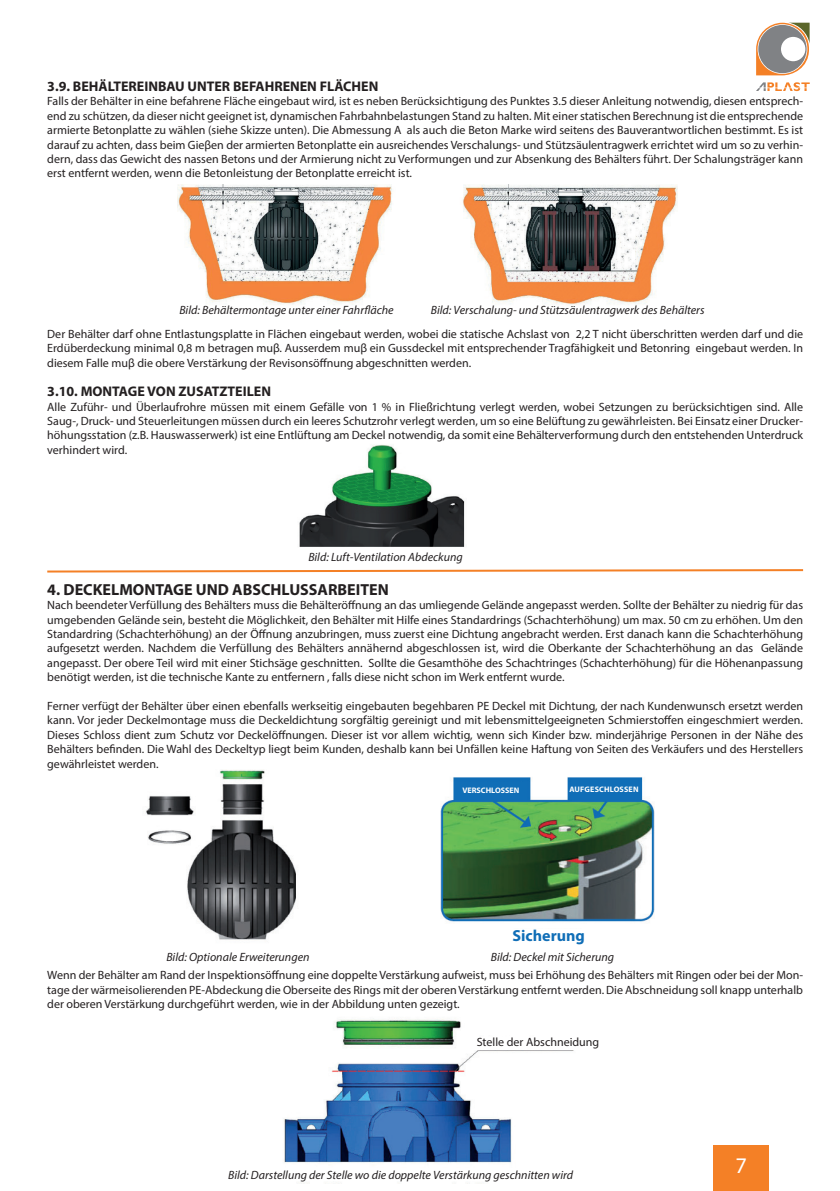
<style>
.page{position:relative;width:840px;height:1191px;background:#fff}
.page>*{position:absolute;margin:0;border:0;box-sizing:border-box;transform-origin:0 0}
.t1{font:22.4px "Myriad Pro";color:#fff}
.t2{font:700 16px "Myriad Pro";color:#231f20}
.t3{font:700 16px "Myriad Pro";color:#106eb7}
.t4{font:700 14px "Myriad Pro";color:#231f20}
.t5{font:12px/14.4px "Myriad Pro";color:#231f20;text-align:justify}
.t6{font:italic 12px "Myriad Pro";color:#231f20}
.t7{font:700 8px "Myriad Pro";letter-spacing:.02em;color:#fff}
.t8{font:700 8px "Myriad Pro";color:#fff}
</style>
<div class="page">
<div style="left:712px;top:1145px;width:56px;height:46px;background:#f48026"></div>
<img style="left:284px;top:1019px;width:290px;height:144px">
<svg style="left:756px;top:82px;width:53px;height:9px"></svg>
<svg style="left:756px;top:23px;width:53px;height:52px"></svg>
<img style="left:299px;top:444px;width:166px;height:103px">
<svg style="left:47px;top:569px;width:757px;height:4px"></svg>
<img style="left:146px;top:770px;width:509px;height:170px">
<img style="left:178px;top:185px;width:498px;height:120px">
<div style="left:492px;top:929px;width:112px;height:16px;background:#fff"></div>
<div style="left:457px;top:1036px;width:161px;height:13px;background:#fff"></div>
<div style="left:459px;top:782px;width:66px;height:18px;background:#106eb7"></div>
<div style="left:571px;top:780px;width:66px;height:19px;background:#106eb7"></div>
<div style="left:424px;top:184px;width:13px;height:29px;background:#fff"></div>
<p class="t4" style="left:47px;top:77px;width:332px">3.9. BEHÄLTEREINBAU UNTER BEFAHRENEN FLÄCHEN</p>
<p class="t5" style="left:47px;top:94px;width:757px">Falls der Behälter in eine befahrene Fläche eingebaut wird, ist es neben Berücksichtigung des Punktes 3.5 dieser Anleitung notwendig, diesen entsprech&shy;end zu schützen, da dieser nicht geeignet ist, dynamischen Fahrbahnbelastungen Stand zu halten. Mit einer statischen Berechnung ist die entsprechende armierte Betonplatte zu wählen (siehe Skizze unten). Die Abmessung A als auch die Beton Marke wird seitens des Bauverantwortlichen bestimmt. Es ist darauf zu achten, dass beim Gieβen der armierten Betonplatte ein ausreichendes Verschalungs- und Stützsäulentragwerk errichtet wird um so zu verhin&shy;dern, dass das Gewicht des nassen Betons und der Armierung nicht zu Verformungen und zur Absenkung des Behälters führt. Der Schalungsträger kann erst entfernt werden, wenn die Betonleistung der Betonplatte erreicht ist.</p>
<p class="t6" style="left:179px;top:302px;width:216px">Bild: Behältermontage unter einer Fahrfläche</p>
<p class="t6" style="left:430px;top:302px;width:275px">Bild: Verschalung- und Stützsäulentragwerk des Behälters</p>
<p class="t5" style="left:47px;top:326px;width:757px">Der Behälter darf ohne Entlastungsplatte in Flächen eingebaut werden, wobei die statische Achslast von 2,2 T nicht überschritten werden darf und die Erdüberdeckung minimal 0,8 m betragen muβ. Ausserdem muβ ein Gussdeckel mit entsprechender Tragfähigkeit und Betonring eingebaut werden. In diesem Falle muβ die obere Verstärkung der Revisonsöffnung abgeschnitten werden.</p>
<p class="t4" style="left:47px;top:382px;width:225px">3.10. MONTAGE VON ZUSATZTEILEN</p>
<p class="t5" style="left:47px;top:399px;width:757px">Alle Zuführ- und Überlaufrohre müssen mit einem Gefälle von 1 % in Fließrichtung verlegt werden, wobei Setzungen zu berücksichtigen sind. Alle Saug-, Druck- und Steuerleitungen müssen durch ein leeres Schutzrohr verlegt werden, um so eine Belüftung zu gewährleisten. Bei Einsatz einer Drucker&shy;höhungsstation (z.B. Hauswasserwerk) ist eine Entlüftung am Deckel notwendig, da somit eine Behälterverformung durch den entstehenden Unterdruck verhindert wird.</p>
<p class="t6" style="left:308px;top:549px;width:156px">Bild: Luft-Ventilation Abdeckung</p>
<h2 class="t2" style="left:47px;top:579px;width:343px">4. DECKELMONTAGE UND ABSCHLUSSARBEITEN</h2>
<p class="t5" style="left:47px;top:598px;width:757px">Nach beendeter Verfüllung des Behälters muss die Behälteröffnung an das umliegende Gelände angepasst werden. Sollte der Behälter zu niedrig für das umgebenden Gelände sein, besteht die Möglichkeit, den Behälter mit Hilfe eines Standardrings (Schachterhöhung) um max. 50 cm zu erhöhen. Um den Standardring (Schachterhöhung) an der Öffnung anzubringen, muss zuerst eine Dichtung angebracht werden. Erst danach kann die Schachterhöhung aufgesetzt werden. Nachdem die Verfüllung des Behälters annähernd abgeschlossen ist, wird die Oberkante der Schachterhöhung an das Gelände angepasst. Der obere Teil wird mit einer Stichsäge geschnitten. Sollte die Gesamthöhe des Schachtringes (Schachterhöhung) für die Höhenanpassung benötigt werden, ist die technische Kante zu entfernern , falls diese nicht schon im Werk entfernt wurde.</p>
<p class="t5" style="left:47px;top:698px;width:757px">Ferner verfügt der Behälter über einen ebenfalls werkseitig eingebauten begehbaren PE Deckel mit Dichtung, der nach Kundenwunsch ersetzt werden kann. Vor jeder Deckelmontage muss die Deckeldichtung sorgfältig gereinigt und mit lebensmittelgeeigneten Schmierstoffen eingeschmiert werden.<br>Dieses Schloss dient zum Schutz vor Deckelöffnungen. Dieser ist vor allem wichtig, wenn sich Kinder bzw. minderjährige Personen in der Nähe des Behälters befinden. Die Wahl des Deckeltyp liegt beim Kunden, deshalb kann bei Unfällen keine Haftung von Seiten des Verkäufers und des Herstellers gewährleistet werden.</p>
<p class="t8" style="left:462px;top:785px;width:58px">VERSCHLOSSEN</p>
<p class="t7" style="left:569px;top:784px;width:70px">AUFGESCHLOSSEN</p>
<p class="t6" style="left:166px;top:949px;width:145px">Bild: Optionale Erweiterungen</p>
<h2 class="t3" style="left:512px;top:925px;width:74px">Sicherung</h2>
<p class="t6" style="left:490px;top:949px;width:125px">Bild: Deckel mit Sicherung</p>
<p class="t5" style="left:47px;top:968px;width:757px">Wenn der Behälter am Rand der Inspektionsöffnung eine doppelte Verstärkung aufweist, muss bei Erhöhung des Behälters mit Ringen oder bei der Mon&shy;tage der wärmeisolierenden PE-Abdeckung die Oberseite des Rings mit der oberen Verstärkung entfernt werden. Die Abschneidung soll knapp unterhalb der oberen Verstärkung durchgeführt werden, wie in der Abbildung unten gezeigt.</p>
<p class="t5" style="left:476px;top:1034px;width:124px">Stelle der Abschneidung</p>
<p class="t6" style="left:228px;top:1168px;width:346px">Bild: Darstellung der Stelle wo die doppelte Verstärkung geschnitten wird</p>
<h1 class="t1" style="left:735px;top:1151px;width:13px">7</h1>
</div>
